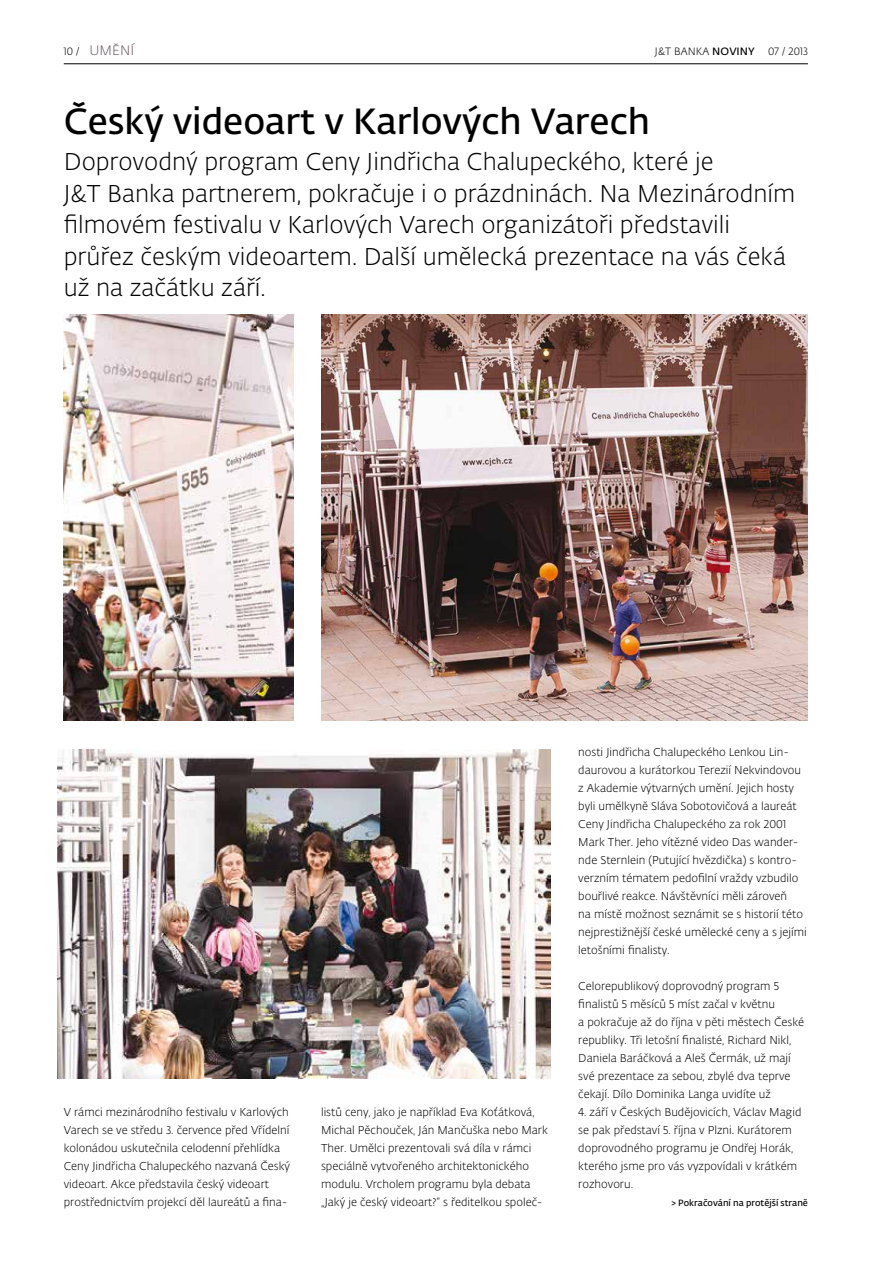
<style>
.page{position:relative;width:893px;height:1263px;background:#fff}
.page>*{position:absolute;margin:0;border:0;box-sizing:border-box;transform-origin:0 0}
.t1{font:600 36px "Fedra Sans Alt Pro";color:#000}
.t2{font:300 24px/31.5px "Fedra Sans Alt Pro";color:#000}
.t3{font:300 13.5px "Fedra Sans Alt Pro";color:#6e5d66}
.t4{font:300 11.25px/18px "Fedra Sans Alt Pro";color:#000}
.t5{font:300 10.5px "Fedra Sans Alt Pro";letter-spacing:.01em;color:#000}
.t6{font:600 9px "Fedra Sans Alt Pro";color:#000}
.s1{font-size:10.5px;color:#000}
.s2{font-weight:600}
</style>
<div class="page">
<hr style="left:64px;top:64px;width:744px;height:1px;background:#000">
<img style="left:321px;top:315px;width:487px;height:406px">
<img style="left:64px;top:315px;width:229px;height:406px">
<img style="left:57px;top:750px;width:494px;height:329px">
<p class="t3" style="left:64px;top:42px;width:72px"><span class="s1">10 /</span> umění</p>
<p class="t5" style="left:655px;top:45px;width:101px">J&amp;T BANKA <span class="s2">Noviny</span></p>
<p class="t5" style="left:768px;top:45px;width:41px">07 / 2013</p>
<h1 class="t1" style="left:64px;top:96px;width:588px">Český videoart v Karlových Varech</h1>
<p class="t2" style="left:64px;top:146px;width:733px">Doprovodný program Ceny Jindřicha Chalupeckého, které je<br>J&amp;T Banka partnerem, pokračuje i o prázdninách. Na Mezinárodním filmovém festivalu v Karlových Varech organizátoři představili průřez českým videoartem. Další umělecká prezentace na vás čeká už na začátku září.</p>
<p class="t4" style="left:64px;top:1103px;width:228px">V rámci mezinárodního festivalu v Karlových Varech se ve středu 3. července před Vřídelní kolonádou uskutečnila celodenní přehlídka Ceny Jindřicha Chalupeckého nazvaná Český videoart. Akce představila český videoart prostřednictvím projekcí děl laureátů a fina-</p>
<p class="t4" style="left:321px;top:1103px;width:228px">listů ceny, jako je například Eva Koťátková, Michal Pěchouček, Ján Mančuška nebo Mark Ther. Umělci prezentovali svá díla v rámci speciálně vytvořeného architektonického modulu. Vrcholem programu byla debata „Jaký je český videoart?“ s ředitelkou společ-</p>
<p class="t4" style="left:578px;top:743px;width:230px">nosti Jindřicha Chalupeckého Lenkou Lin&shy;daurovou a kurátorkou Terezií Nekvindovou z Akademie výtvarných umění. Jejich hosty byli umělkyně Sláva Sobotovičová a laureát Ceny Jindřicha Chalupeckého za rok 2001<br>Mark Ther. Jeho vítězné video Das wander&shy;nde Sternlein (Putující hvězdička) s kontro&shy;verzním tématem pedofilní vraždy vzbudilo bouřlivé reakce. Návštěvníci měli zároveň<br>na místě možnost seznámit se s historií této nejprestižnější české umělecké ceny a s jejími letošními finalisty.</p>
<p class="t4" style="left:578px;top:977px;width:227px">Celorepublikový doprovodný program 5 finalistů 5 měsíců 5 míst začal v květnu<br>a pokračuje až do října v pěti městech České republiky. Tři letošní finalisté, Richard Nikl, Daniela Baráčková a Aleš Čermák, už mají své prezentace za sebou, zbylé dva teprve čekají. Dílo Dominika Langa uvidíte už</p>
<p class="t4" style="left:578px;top:1103px;width:225px">4. září v Českých Budějovicích, Václav Magid se pak představí 5. října v Plzni. Kurátorem doprovodného programu je Ondřej Horák, kterého jsme pro vás vyzpovídali v krátkém rozhovoru.</p>
<p class="t6" style="left:671px;top:1196px;width:138px">&gt; Pokračování na protější straně</p>
</div>
